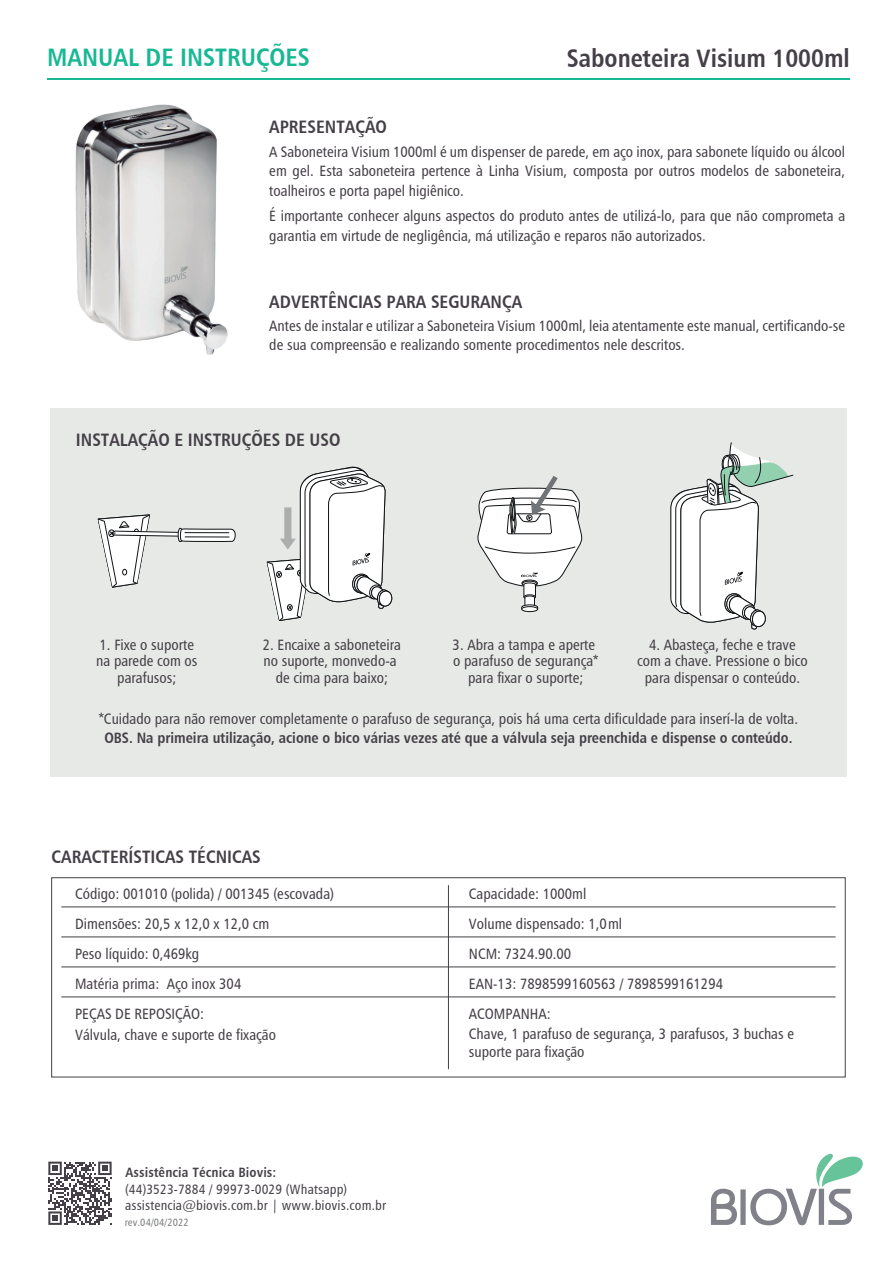
<style>
.page{position:relative;width:893px;height:1263px;background:#fff}
.page>*{position:absolute;margin:0;border:0;box-sizing:border-box;transform-origin:0 0}
.t1{font:25.2px "Humanist 777 BT Bold Condensed B";color:#454047}
.t2{font:25.2px "Humanist 777 BT Bold Condensed B";color:#18b894}
.t3{font:18px "Humanist 777 BT Bold Condensed B";color:#454047}
.t4{font:15px/30px "Humanist 777 BT Roman Condensed B";color:#454047}
.t5{font:15px "Humanist 777 BT Bold Condensed B";color:#454047}
.t6{font:13.5px/16.2px "Humanist 777 BT Roman Condensed B";color:#454047}
.t7{font:13.5px "Humanist 777 BT Bold Condensed B";color:#454047}
.t8{font:10.5px "Humanist 777 BT Roman Condensed B";color:#7c7e80}
</style>
<div class="page">
<img style="left:75px;top:104px;width:153px;height:251px">
<div style="left:51px;top:877px;width:795px;height:200px;border:1px solid #454047"></div>
<hr style="left:448px;top:885px;width:1px;height:184px;background:#454047">
<hr style="left:61px;top:966px;width:775px;height:1px;background:#454047">
<hr style="left:61px;top:936px;width:775px;height:1px;background:#454047">
<hr style="left:61px;top:996px;width:775px;height:1px;background:#454047">
<hr style="left:61px;top:906px;width:775px;height:1px;background:#454047">
<svg style="left:750px;top:1153px;width:113px;height:72px"></svg>
<svg style="left:711px;top:1189px;width:26px;height:36px"></svg>
<div style="left:740px;top:1189px;width:6px;height:36px;background:#818289"></div>
<svg style="left:48px;top:1161px;width:64px;height:64px"></svg>
<div style="left:50px;top:408px;width:796px;height:369px;background:#e7e9e7"></div>
<hr style="left:47px;top:78px;width:803px;height:1px;background:#18b894">
<div style="left:522px;top:607px;width:16px;height:5px;background:#666969;border-radius:50%"></div>
<div style="left:521px;top:606px;width:17px;height:6px;border:1px solid #101315;border-radius:50%"></div>
<svg style="left:97px;top:514px;width:139px;height:74px"></svg>
<hr style="left:185px;top:532px;width:44px;height:1px;background:#101315">
<hr style="left:185px;top:536px;width:44px;height:1px;background:#101315">
<svg style="left:266px;top:466px;width:127px;height:155px"></svg>
<svg style="left:670px;top:442px;width:124px;height:188px"></svg>
<svg style="left:477px;top:476px;width:106px;height:134px"></svg>
<h1 class="t2" style="left:47px;top:41px;width:264px">MANUAL DE INSTRUÇÕES</h1>
<h1 class="t1" style="left:567px;top:42px;width:285px">Saboneteira Visium 1000ml</h1>
<p class="t3" style="left:269px;top:115px;width:119px">APRESENTAÇÃO</p>
<p class="t4" style="left:269px;top:141px;width:577px;line-height:19.5px;text-align:justify">A Saboneteira Visium 1000ml é um dispenser de parede, em aço inox, para sabonete líquido ou álcool em gel. Esta saboneteira pertence à Linha Visium, composta por outros modelos de saboneteira, toalheiros e porta papel higiênico.</p>
<p class="t4" style="left:269px;top:206px;width:577px;line-height:19.5px">É importante conhecer alguns aspectos do produto antes de utilizá-lo, para que não comprometa a garantia em virtude de negligência, má utilização e reparos não autorizados.</p>
<p class="t3" style="left:269px;top:291px;width:254px">ADVERTÊNCIAS PARA SEGURANÇA</p>
<p class="t4" style="left:269px;top:315px;width:577px;line-height:19.5px">Antes de instalar e utilizar a Saboneteira Visium 1000ml, leia atentamente este manual, certificando-se de sua compreensão e realizando somente procedimentos nele descritos.</p>
<p class="t3" style="left:76px;top:428px;width:266px">INSTALAÇÃO E INSTRUÇÕES DE USO</p>
<p class="t4" style="left:96px;top:636px;width:103px;line-height:16.5px;text-align:center">1. Fixe o suporte na parede com os parafusos;</p>
<p class="t4" style="left:263px;top:636px;width:140px;line-height:16.5px;text-align:center">2. Encaixe a saboneteira no suporte, monvedo-a de cima para baixo;</p>
<p class="t4" style="left:453px;top:636px;width:147px;line-height:16.5px;text-align:center">3. Abra a tampa e aperte o parafuso de segurança* para fixar o suporte;</p>
<p class="t4" style="left:637px;top:636px;width:172px;line-height:16.5px;text-align:center">4. Abasteça, feche e trave com a chave. Pressione o bico para dispensar o conteúdo.</p>
<p class="t4" style="left:99px;top:703px;width:701px">*Cuidado para não remover completamente o parafuso de segurança, pois há uma certa dificuldade para inserí-la de volta.</p>
<p class="t5" style="left:104px;top:728px;width:689px">OBS. Na primeira utilização, acione o bico várias vezes até que a válvula seja preenchida e dispense o conteúdo.</p>
<p class="t3" style="left:52px;top:845px;width:211px">CARACTERÍSTICAS TÉCNICAS</p>
<p class="t4" style="left:75px;top:879px;width:260px">Código: 001010 (polida) / 001345 (escovada)<br>Dimensões: 20,5 x 12,0 x 12,0 cm<br>Peso líquido: 0,469kg<br>Matéria prima: Aço inox 304<br>PEÇAS DE REPOSIÇÃO:</p>
<p class="t4" style="left:75px;top:1020px;width:202px">Válvula, chave e suporte de fixação</p>
<p class="t7" style="left:125px;top:1164px;width:153px">Assistência Técnica Biovis:</p>
<p class="t6" style="left:125px;top:1181px;width:263px">(44)3523-7884 / 99973-0029 (Whatsapp) assistencia@biovis.com.br | www.biovis.com.br</p>
<p class="t8" style="left:125px;top:1216px;width:66px">rev.04/04/2022</p>
<p class="t4" style="left:469px;top:879px;width:256px">Capacidade: 1000ml<br>Volume dispensado: 1,0ml<br>NCM: 7324.90.00<br>EAN-13: 7898599160563 / 7898599161294<br>ACOMPANHA:</p>
<p class="t4" style="left:469px;top:1024px;width:327px;line-height:18px">Chave, 1 parafuso de segurança, 3 parafusos, 3 buchas e suporte para fixação</p>
</div>
